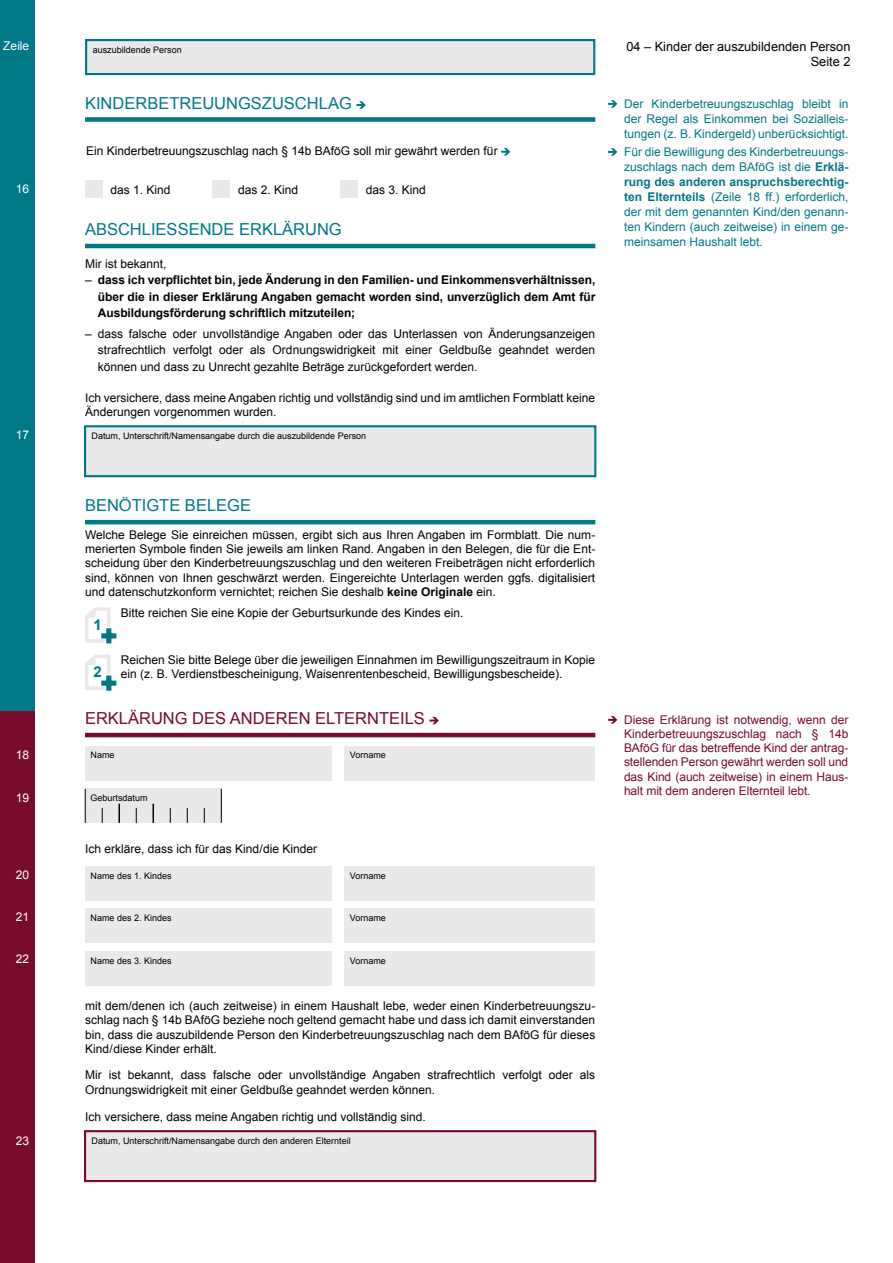
<style>
.page{position:relative;width:893px;height:1263px;background:#fff}
.page>*{position:absolute;margin:0;border:0;box-sizing:border-box;transform-origin:0 0}
.H2_11pt_petrol____LINIE{font:16.5px "Arial";color:#007886}
.H2_11pt_rot____LINIE{font:16.5px "Arial";color:#770c2c}
.t1{font:700 15px "Arial";color:#007886}
.Titel___Pagina{font:12.75px "Arial";color:#000}
.FLIEßTEXT_8pt_schwarz{font:12px/14.4px "Arial";color:#000;text-align:justify}
.FLIEßTEXT_8pt_petrol__auch_Hinweise_rech{font:12px/15px "Arial";color:#007886;text-align:justify}
.FLIEßTEXT_8pt_rot__auch_Hinweise_rechts{font:12px/14.2px "Arial";letter-spacing:-.005em;color:#770c2c;text-align:justify}
.t2{font:700 12px/16.5px "Arial";letter-spacing:-.005em;color:#000;text-align:justify}
.Stand_2020{font:12px "Arial";color:#fff}
.Formularfelder_6pt_schwarz{font:9px "Arial";color:#000}
.s1{font-weight:400}
.s2{font-weight:700}
</style>
<div class="page">
<div style="left:0;top:0;width:34px;height:716px;background:#007886"></div>
<hr style="left:85px;top:244px;width:510px;height:4px;background:#007886">
<div style="left:85px;top:117px;width:510px;height:5px;background:#007886"></div>
<svg style="left:356px;top:101px;width:10px;height:8px"></svg>
<svg style="left:608px;top:148px;width:9px;height:8px"></svg>
<svg style="left:608px;top:716px;width:9px;height:7px"></svg>
<div style="left:86px;top:40px;width:508px;height:34px;background:#e9e9e9"></div>
<div style="left:85px;top:39px;width:510px;height:36px;border:2px solid #007886"></div>
<svg style="left:501px;top:148px;width:9px;height:7px"></svg>
<div style="left:85px;top:181px;width:17px;height:17px;background:#e9e9e9"></div>
<div style="left:213px;top:181px;width:17px;height:17px;background:#e9e9e9"></div>
<div style="left:340px;top:181px;width:17px;height:17px;background:#e9e9e9"></div>
<div style="left:85px;top:426px;width:510px;height:50px;background:#e9e9e9"></div>
<div style="left:84px;top:425px;width:512px;height:52px;border:2px solid #007886"></div>
<hr style="left:85px;top:733px;width:510px;height:4px;background:#770c2c">
<svg style="left:429px;top:717px;width:10px;height:7px"></svg>
<div style="left:85px;top:789px;width:136px;height:34px;background:#e9e9e9"></div>
<hr style="left:85px;top:789px;width:1px;height:34px;background:#000">
<svg style="left:102px;top:808px;width:1px;height:15px"></svg>
<svg style="left:118px;top:804px;width:2px;height:19px"></svg>
<svg style="left:136px;top:808px;width:1px;height:15px"></svg>
<svg style="left:153px;top:804px;width:1px;height:19px"></svg>
<svg style="left:170px;top:808px;width:1px;height:15px"></svg>
<svg style="left:187px;top:808px;width:1px;height:15px"></svg>
<svg style="left:204px;top:808px;width:1px;height:15px"></svg>
<hr style="left:221px;top:789px;width:1px;height:34px;background:#000">
<div style="left:85px;top:746px;width:247px;height:34px;background:#e9e9e9"></div>
<div style="left:344px;top:746px;width:251px;height:34px;background:#e9e9e9"></div>
<div style="left:85px;top:866px;width:247px;height:34px;background:#e9e9e9"></div>
<div style="left:344px;top:866px;width:251px;height:34px;background:#e9e9e9"></div>
<div style="left:85px;top:909px;width:247px;height:34px;background:#e9e9e9"></div>
<div style="left:344px;top:909px;width:251px;height:34px;background:#e9e9e9"></div>
<div style="left:85px;top:951px;width:247px;height:34px;background:#e9e9e9"></div>
<div style="left:344px;top:951px;width:251px;height:34px;background:#e9e9e9"></div>
<div style="left:85px;top:1131px;width:510px;height:50px;background:#e9e9e9"></div>
<div style="left:84px;top:1130px;width:512px;height:52px;border:2px solid #770c2c"></div>
<div style="left:0;top:712px;width:34px;height:551px;background:#770c2c"></div>
<svg style="left:608px;top:100px;width:9px;height:8px"></svg>
<svg style="left:85px;top:607px;width:32px;height:37px"></svg>
<hr style="left:85px;top:520px;width:510px;height:4px;background:#007886">
<svg style="left:85px;top:655px;width:32px;height:36px"></svg>
<p class="Stand_2020" style="left:3px;top:38px;width:28px">Zeile</p>
<p class="Stand_2020" style="left:16px;top:181px;width:15px">16</p>
<p class="Stand_2020" style="left:16px;top:427px;width:15px">17</p>
<p class="Stand_2020" style="left:16px;top:747px;width:15px">18</p>
<p class="Stand_2020" style="left:16px;top:789px;width:15px">19</p>
<p class="Stand_2020" style="left:16px;top:867px;width:15px">20</p>
<p class="Stand_2020" style="left:16px;top:908px;width:15px">21</p>
<p class="Stand_2020" style="left:16px;top:951px;width:15px">22</p>
<p class="Stand_2020" style="left:16px;top:1133px;width:15px">23</p>
<p class="Formularfelder_6pt_schwarz" style="left:93px;top:44px;width:91px">auszubildende Person</p>
<p class="H2_11pt_petrol____LINIE" style="left:85px;top:92px;width:268px">KINDERBETREUUNGSZUSCHLAG</p>
<p class="FLIEßTEXT_8pt_schwarz" style="left:86px;top:144px;width:413px">Ein Kinderbetreuungszuschlag nach § 14b BAföG soll mir gewährt werden für</p>
<p class="FLIEßTEXT_8pt_schwarz" style="left:111px;top:182px;width:62px">das 1. Kind</p>
<p class="FLIEßTEXT_8pt_schwarz" style="left:238px;top:182px;width:62px">das 2. Kind</p>
<p class="FLIEßTEXT_8pt_schwarz" style="left:366px;top:182px;width:62px">das 3. Kind</p>
<p class="H2_11pt_petrol____LINIE" style="left:85px;top:219px;width:258px">ABSCHLIESSENDE ERKLÄRUNG</p>
<p class="FLIEßTEXT_8pt_schwarz" style="left:85px;top:256px;width:83px">Mir ist bekannt,</p>
<p class="t2" style="left:98px;top:272px;width:499px;text-indent:-13px"><span class="s1">–</span> dass ich verpflichtet bin, jede Änderung in den Familien- und Einkommensverhältnissen, über die in dieser Erklärung Angaben gemacht worden sind, unverzüglich dem Amt für Ausbildungsförderung schriftlich mitzuteilen;</p>
<p class="FLIEßTEXT_8pt_schwarz" style="left:98px;top:326px;width:499px;line-height:16.5px;text-indent:-13px">– dass falsche oder unvollständige Angaben oder das Unterlassen von Änderungsanzeigen strafrechtlich verfolgt oder als Ordnungswidrigkeit mit einer Geldbuße geahndet werden können und dass zu Unrecht gezahlte Beträge zurückgefordert werden.</p>
<p class="FLIEßTEXT_8pt_schwarz" style="left:85px;top:391px;width:511px">Ich versichere, dass meine Angaben richtig und vollständig sind und im amtlichen Formblatt keine<br>Änderungen vorgenommen wurden.</p>
<p class="Formularfelder_6pt_schwarz" style="left:92px;top:430px;width:276px">Datum, Unterschrift/Namensangabe durch die auszubildende Person</p>
<p class="H2_11pt_petrol____LINIE" style="left:85px;top:495px;width:167px">BENÖTIGTE BELEGE</p>
<p class="FLIEßTEXT_8pt_schwarz" style="left:85px;top:527px;width:512px">Welche Belege Sie einreichen müssen, ergibt sich aus Ihren Angaben im Formblatt. Die num&shy;merierten Symbole finden Sie jeweils am linken Rand. Angaben in den Belegen, die für die Ent&shy;scheidung über den Kinderbetreuungszuschlag und den weiteren Freibeträgen nicht erforderlich sind, können von Ihnen geschwärzt werden. Eingereichte Unterlagen werden ggfs. digitalisiert und datenschutzkonform vernichtet; reichen Sie deshalb <span class="s2">keine Originale</span> ein.</p>
<p class="FLIEßTEXT_8pt_schwarz" style="left:121px;top:606px;width:344px">Bitte reichen Sie eine Kopie der Geburtsurkunde des Kindes ein.</p>
<p class="t1" style="left:94px;top:615px;width:10px">1</p>
<p class="t1" style="left:94px;top:662px;width:10px">2</p>
<p class="FLIEßTEXT_8pt_schwarz" style="left:121px;top:653px;width:476px">Reichen Sie bitte Belege über die jeweiligen Einnahmen im Bewilligungszeitraum in Kopie ein (z. B. Verdienstbescheinigung, Waisenrentenbescheid, Bewilligungsbescheide).</p>
<p class="H2_11pt_rot____LINIE" style="left:85px;top:708px;width:341px">ERKLÄRUNG DES ANDEREN ELTERNTEILS</p>
<p class="Formularfelder_6pt_schwarz" style="left:91px;top:749px;width:26px">Name</p>
<p class="Formularfelder_6pt_schwarz" style="left:350px;top:749px;width:38px">Vorname</p>
<p class="Formularfelder_6pt_schwarz" style="left:91px;top:792px;width:59px">Geburtsdatum</p>
<p class="FLIEßTEXT_8pt_schwarz" style="left:85px;top:842px;width:234px">Ich erkläre, dass ich für das Kind/die Kinder</p>
<p class="Formularfelder_6pt_schwarz" style="left:91px;top:869px;width:83px">Name des 1. Kindes</p>
<p class="Formularfelder_6pt_schwarz" style="left:350px;top:869px;width:38px">Vorname</p>
<p class="Formularfelder_6pt_schwarz" style="left:91px;top:912px;width:83px">Name des 2. Kindes</p>
<p class="Formularfelder_6pt_schwarz" style="left:350px;top:912px;width:38px">Vorname</p>
<p class="Formularfelder_6pt_schwarz" style="left:91px;top:954px;width:83px">Name des 3. Kindes</p>
<p class="Formularfelder_6pt_schwarz" style="left:350px;top:954px;width:38px">Vorname</p>
<p class="FLIEßTEXT_8pt_schwarz" style="left:85px;top:998px;width:512px">mit dem/denen ich (auch zeitweise) in einem Haushalt lebe, weder einen Kinderbetreuungszu&shy;schlag nach § 14b BAföG beziehe noch geltend gemacht habe und dass ich damit einverstanden bin, dass die auszubildende Person den Kinderbetreuungszuschlag nach dem BAföG für dieses Kind/diese Kinder erhält.</p>
<p class="FLIEßTEXT_8pt_schwarz" style="left:85px;top:1068px;width:512px">Mir ist bekannt, dass falsche oder unvollständige Angaben strafrechtlich verfolgt oder als<br>Ordnungswidrigkeit mit einer Geldbuße geahndet werden können.</p>
<p class="FLIEßTEXT_8pt_schwarz" style="left:85px;top:1109px;width:342px">Ich versichere, dass meine Angaben richtig und vollständig sind.</p>
<p class="Formularfelder_6pt_schwarz" style="left:92px;top:1135px;width:261px">Datum, Unterschrift/Namensangabe durch den anderen Elternteil</p>
<p class="Titel___Pagina" style="left:626px;top:38px;width:225px">04 – Kinder der auszubildenden Person</p>
<p class="Titel___Pagina" style="left:811px;top:53px;width:41px">Seite 2</p>
<p class="FLIEßTEXT_8pt_petrol__auch_Hinweise_rech" style="left:624px;top:96px;width:226px">Der Kinderbetreuungszuschlag bleibt in der Regel als Einkommen bei Sozialleis&shy;tungen (z. B. Kindergeld) unberücksichtigt.</p>
<p class="FLIEßTEXT_8pt_petrol__auch_Hinweise_rech" style="left:624px;top:144px;width:226px">Für die Bewilligung des Kinderbetreuungs&shy;zuschlags nach dem BAföG ist die <span class="s2">Erklä&shy;rung des anderen anspruchsberech tig&shy;ten Elternteils</span> (Zeile 18 ff.) erforderlich, der mit dem genannten Kind/den genann&shy;ten Kindern (auch zeitweise) in einem ge&shy;meinsamen Haushalt lebt.</p>
<p class="FLIEßTEXT_8pt_rot__auch_Hinweise_rechts" style="left:624px;top:712px;width:226px">Diese Erklärung ist notwendig, wenn der Kinderbetreuungszuschlag nach § 14b BAföG für das betreffende Kind der antrag&shy;stellenden Person gewährt werden soll und das Kind (auch zeitweise) in einem Haus&shy;halt mit dem anderen Elternteil lebt.</p>
</div>
